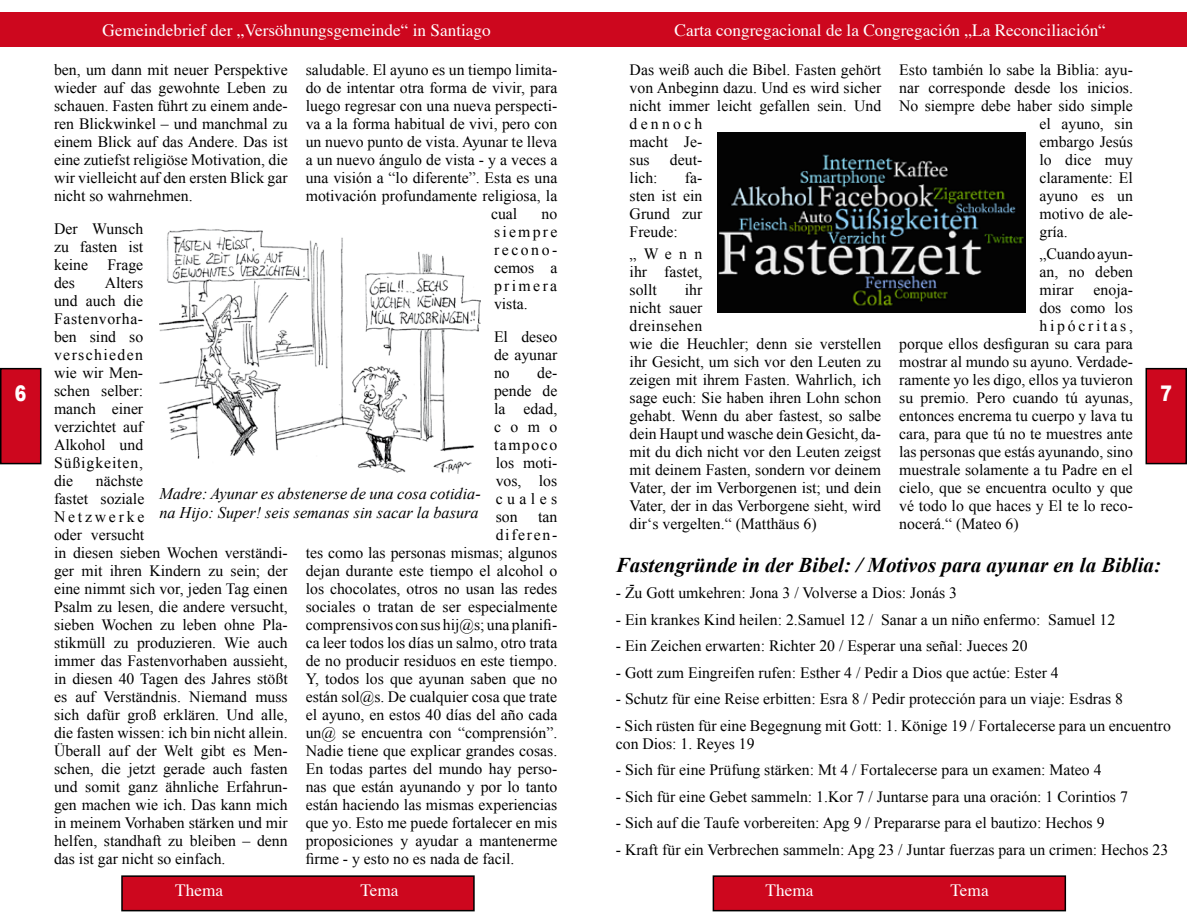
<style>
.page{position:relative;width:1187px;height:919px;background:#fff}
.page>*{position:absolute;margin:0;border:0;box-sizing:border-box;transform-origin:0 0}
.t1{font:900 21.6px "Arial";color:#fff;scale:.8 1}
.t2{font:italic 700 21px "Times New Roman";color:#000}
.t3{font:17.25px "Times";color:#fff}
.t4{font:italic 16.2px/18.6px "Times New Roman";color:#000}
.t5{font:15.75px/18px "Times New Roman";color:#000;text-align:justify}
.t6{font:15.75px "Times New Roman";letter-spacing:.175em;color:#000}
.t7{font:15.75px "Times New Roman";letter-spacing:.105em;color:#000}
</style>
<div class="page">
<div style="left:1px;top:368px;width:40px;height:95px;background:#cd071e"></div>
<div style="left:0;top:368px;width:41px;height:96px;border:2px solid #000"></div>
<div style="left:0;top:13px;width:593px;height:34px;background:#cd071e"></div>
<div style="left:122px;top:876px;width:352px;height:34px;background:#cd071e"></div>
<div style="left:121px;top:875px;width:353px;height:36px;border:2px solid #000"></div>
<div style="left:593px;top:13px;width:593px;height:34px;background:#cd071e"></div>
<div style="left:713px;top:876px;width:352px;height:34px;background:#cd071e"></div>
<div style="left:712px;top:875px;width:353px;height:36px;border:2px solid #000"></div>
<div style="left:1146px;top:368px;width:40px;height:95px;background:#cd071e"></div>
<div style="left:1145px;top:368px;width:41px;height:96px;border:2px solid #000"></div>
<img style="left:717px;top:133px;width:308px;height:179px">
<img style="left:159px;top:228px;width:321px;height:245px">
<h1 class="t1" style="left:15px;top:378px;width:16px">6</h1>
<p class="t3" style="left:103px;top:14px;width:390px">Gemeindebrief der „Versöhnungsgemeinde“ in Santiago</p>
<p class="t3" style="left:674px;top:14px;width:433px">Carta congregacional de la Congregación „La Reconciliación“</p>
<p class="t5" style="left:54px;top:60px;width:235px">ben, um dann mit neuer Perspektive wieder auf das gewohnte Leben zu schauen. Fasten führt zu einem ande&shy;ren Blickwinkel – und manchmal zu einem Blick auf das Andere. Das ist eine zutiefst religiöse Motivation, die wir vielleicht auf den ersten Blick gar nicht so wahrnehmen.</p>
<p class="t5" style="left:54px;top:219px;width:91px">Der Wunsch zu fasten ist keine Frage des</p>
<p class="t5" style="left:306px;top:60px;width:253px">saludable. El ayuno es un tiempo limita-</p>
<p class="t5" style="left:306px;top:78px;width:253px">do de intentar otra forma de vivir, para</p>
<p class="t5" style="left:306px;top:96px;width:253px">luego regresar con una nueva perspecti-</p>
<p class="t5" style="left:306px;top:114px;width:253px">va a la forma habitual de vivi, pero con</p>
<p class="t5" style="left:306px;top:132px;width:253px">un nuevo punto de vista. Ayunar te lleva</p>
<p class="t5" style="left:306px;top:150px;width:253px">a un nuevo ángulo de vista - y a veces a</p>
<p class="t5" style="left:306px;top:168px;width:253px">una visión a “lo diferente”. Esta es una</p>
<p class="t5" style="left:306px;top:186px;width:253px">motivación profundamente religiosa, la</p>
<p class="t5" style="left:491px;top:204px;width:28px">cual</p>
<p class="t5" style="left:494px;top:204px;width:65px;text-indent:48px">no siempre recono&shy;cemos a primera vista.</p>
<p class="t5" style="left:494px;top:327px;width:65px">El deseo de ayunar no</p>
<p class="t5" style="left:54px;top:273px;width:91px;text-indent:51px">Alters und auch die Fastenvorha&shy;ben sind so verschieden wie wir Men&shy;schen selber: manch einer verzichtet auf Alkohol und Süßigkeiten, die</p>
<p class="t5" style="left:494px;top:363px;width:65px;text-indent:43px">de&shy;pende de la edad, como tampoco los moti&shy;vos, los cuales son</p>
<p class="t5" style="left:54px;top:471px;width:235px;text-align:left;text-indent:42px">nächste<br>fastet soziale<br>Netzwerke<br>oder versucht<br>in diesen sieben Wochen verständi&shy;ger mit ihren Kindern zu sein; der eine nimmt sich vor, jeden Tag einen<br>Psalm zu lesen, die andere versucht, sieben Wochen zu leben ohne Pla&shy;stikmüll zu produzieren. Wie auch immer das Fastenvorhaben aussieht, in diesen 40 Tagen des Jahres stößt es auf Verständnis. Niemand muss sich dafür groß erklären. Und alle, die fasten wissen: ich bin nicht allein.<br>Überall auf der Welt gibt es Men&shy;schen, die jetzt gerade auch fasten und somit ganz ähnliche Erfahrun&shy;gen machen wie ich. Das kann mich in meinem Vorhaben stärken und mir helfen, standhaft zu bleiben – denn das ist gar nicht so einfach.</p>
<p class="t4" style="left:159px;top:484px;width:323px">Madre: Ayunar es abstenerse de una cosa cotidia&shy;na Hijo: Super! seis semanas sin sacar la basura</p>
<p class="t5" style="left:538px;top:507px;width:21px">tan</p>
<p class="t7" style="left:495px;top:524px;width:63px">diferen-</p>
<p class="t5" style="left:306px;top:543px;width:253px">tes como las personas mismas; algunos</p>
<p class="t5" style="left:306px;top:561px;width:253px">dejan durante este tiempo el alcohol o</p>
<p class="t5" style="left:306px;top:579px;width:253px">los chocolates, otros no usan las redes</p>
<p class="t5" style="left:306px;top:597px;width:253px">sociales o tratan de ser especialmente</p>
<p class="t5" style="left:306px;top:615px;width:253px">comprensivos con sus hij@s; una planifi-</p>
<p class="t5" style="left:306px;top:633px;width:253px">ca leer todos los días un salmo, otro trata</p>
<p class="t5" style="left:306px;top:651px;width:253px">de no producir residuos en este tiempo.</p>
<p class="t5" style="left:306px;top:669px;width:253px">Y, todos los que ayunan saben que no</p>
<p class="t5" style="left:306px;top:687px;width:253px">están sol@s. De cualquier cosa que trate</p>
<p class="t5" style="left:306px;top:705px;width:253px">el ayuno, en estos 40 días del año cada</p>
<p class="t5" style="left:306px;top:723px;width:253px">un@ se encuentra con “comprensión”.</p>
<p class="t5" style="left:306px;top:741px;width:253px">Nadie tiene que explicar grandes cosas.</p>
<p class="t5" style="left:306px;top:759px;width:253px">En todas partes del mundo hay perso-</p>
<p class="t5" style="left:306px;top:777px;width:253px">nas que están ayunando y por lo tanto</p>
<p class="t5" style="left:306px;top:795px;width:253px">están haciendo las mismas experiencias</p>
<p class="t5" style="left:306px;top:813px;width:253px">que yo. Esto me puede fortalecer en mis</p>
<p class="t5" style="left:306px;top:831px;width:253px">proposiciones y ayudar a mantenerme</p>
<p class="t5" style="left:306px;top:849px;width:210px">firme - y esto no es nada de facil.</p>
<p class="t5" style="left:629px;top:60px;width:253px;text-align:left">Das weiß auch die Bibel. Fasten gehört von Anbeginn dazu. Und es wird sicher nicht immer leicht gefallen sein. Und dennoch<br>macht Je-<br>sus</p>
<p class="t5" style="left:670px;top:150px;width:34px">deut-</p>
<p class="t5" style="left:629px;top:168px;width:30px">lich:</p>
<p class="t5" style="left:629px;top:168px;width:74px;text-indent:55px">fa&shy;sten ist ein Grund zur Freude:</p>
<p class="t5" style="left:629px;top:244px;width:74px">„Wenn ihr fastet, sollt</p>
<p class="t5" style="left:629px;top:280px;width:253px;text-align:left;text-indent:55px">ihr<br>nicht sauer<br>dreinsehen<br>wie die Heuchler; denn sie verstellen ihr Gesicht, um sich vor den Leuten zu zeigen mit ihrem Fasten. Wahrlich, ich sage euch: Sie haben ihren Lohn schon gehabt. Wenn du aber fastest, so salbe dein Haupt und wasche dein Gesicht, da&shy;mit du dich nicht vor den Leuten zeigst mit deinem Fasten, sondern vor deinem<br>Vater, der im Verborgenen ist; und dein<br>Vater, der in das Verborgene sieht, wird dir‘s vergelten.“ (Matthäus 6)</p>
<p class="t5" style="left:899px;top:60px;width:235px">Esto también lo sabe la Biblia: ayu-</p>
<p class="t5" style="left:899px;top:78px;width:235px">nar corresponde desde los inicios.</p>
<p class="t5" style="left:899px;top:96px;width:235px">No siempre debe haber sido simple</p>
<p class="t5" style="left:1039px;top:114px;width:95px">el ayuno, sin</p>
<p class="t5" style="left:1039px;top:132px;width:95px">embargo Jesús</p>
<p class="t5" style="left:1039px;top:150px;width:95px">lo dice muy</p>
<p class="t5" style="left:1039px;top:168px;width:95px">claramente: El</p>
<p class="t5" style="left:1039px;top:186px;width:95px">ayuno es un</p>
<p class="t5" style="left:1039px;top:204px;width:95px">motivo de ale-</p>
<p class="t5" style="left:1039px;top:222px;width:30px">gría.</p>
<p class="t5" style="left:1039px;top:244px;width:95px">„Cuando ayun&shy;an, no deben mirar</p>
<p class="t5" style="left:1093px;top:280px;width:41px">enoja-</p>
<p class="t5" style="left:1039px;top:298px;width:95px">dos como los</p>
<p class="t6" style="left:1039px;top:315px;width:95px">hipócritas,</p>
<p class="t5" style="left:899px;top:334px;width:235px">porque ellos desfiguran su cara para</p>
<p class="t5" style="left:899px;top:352px;width:235px">mostrar al mundo su ayuno. Verdade-</p>
<p class="t5" style="left:899px;top:370px;width:235px">ramente yo les digo, ellos ya tuvieron</p>
<p class="t5" style="left:899px;top:388px;width:235px">su premio. Pero cuando tú ayunas,</p>
<p class="t5" style="left:899px;top:406px;width:235px">entonces encrema tu cuerpo y lava tu</p>
<p class="t5" style="left:899px;top:424px;width:235px">cara, para que tú no te muestres ante</p>
<p class="t5" style="left:899px;top:442px;width:235px">las personas que estás ayunando, sino</p>
<p class="t5" style="left:899px;top:460px;width:235px">muestrale solamente a tu Padre en el</p>
<p class="t5" style="left:899px;top:478px;width:235px">cielo, que se encuentra oculto y que</p>
<p class="t5" style="left:899px;top:496px;width:235px">vé todo lo que haces y El te lo reco-</p>
<p class="t5" style="left:899px;top:514px;width:121px">nocerá.“ (Mateo 6)</p>
<h1 class="t1" style="left:1160px;top:378px;width:16px">7</h1>
<h2 class="t2" style="left:615px;top:549px;width:546px">Fastengründe in der Bibel: / Motivos para ayunar en la Biblia:</h2>
<p class="t5" style="left:615px;top:583px;width:343px">- Zu Gott umkehren: Jona 3 / Volverse a Dios: Jonás 3</p>
<p class="t5" style="left:615px;top:610px;width:501px">- Ein krankes Kind heilen: 2.Samuel 12 / Sanar a un niño enfermo: Samuel 12</p>
<p class="t5" style="left:615px;top:636px;width:413px">- Ein Zeichen erwarten: Richter 20 / Esperar una señal: Jueces 20</p>
<p class="t5" style="left:615px;top:663px;width:444px">- Gott zum Eingreifen rufen: Esther 4 / Pedir a Dios que actúe: Ester 4</p>
<p class="t5" style="left:615px;top:689px;width:508px">- Schutz für eine Reise erbitten: Esra 8 / Pedir protección para un viaje: Esdras 8</p>
<p class="t5" style="left:615px;top:716px;width:556px">- Sich rüsten für eine Begegnung mit Gott: 1. Könige 19 / Fortalecerse para un encuentro con Dios: 1. Reyes 19</p>
<p class="t5" style="left:615px;top:760px;width:487px">- Sich für eine Prüfung stärken: Mt 4 / Fortalecerse para un examen: Mateo 4</p>
<p class="t5" style="left:615px;top:787px;width:513px">- Sich für eine Gebet sammeln: 1.Kor 7 / Juntarse para una oración: 1 Corintios 7</p>
<p class="t5" style="left:615px;top:813px;width:490px">- Sich auf die Taufe vorbereiten: Apg 9 / Prepararse para el bautizo: Hechos 9</p>
<p class="t5" style="left:615px;top:840px;width:554px">- Kraft für ein Verbrechen sammeln: Apg 23 / Juntar fuerzas para un crimen: Hechos 23</p>
<p class="t5" style="left:629px;top:574px;width:7px">-</p>
<p class="t3" style="left:175px;top:874px;width:49px">Thema</p>
<p class="t3" style="left:360px;top:874px;width:40px">Tema</p>
<p class="t3" style="left:765px;top:874px;width:49px">Thema</p>
<p class="t3" style="left:950px;top:874px;width:40px">Tema</p>
</div>
